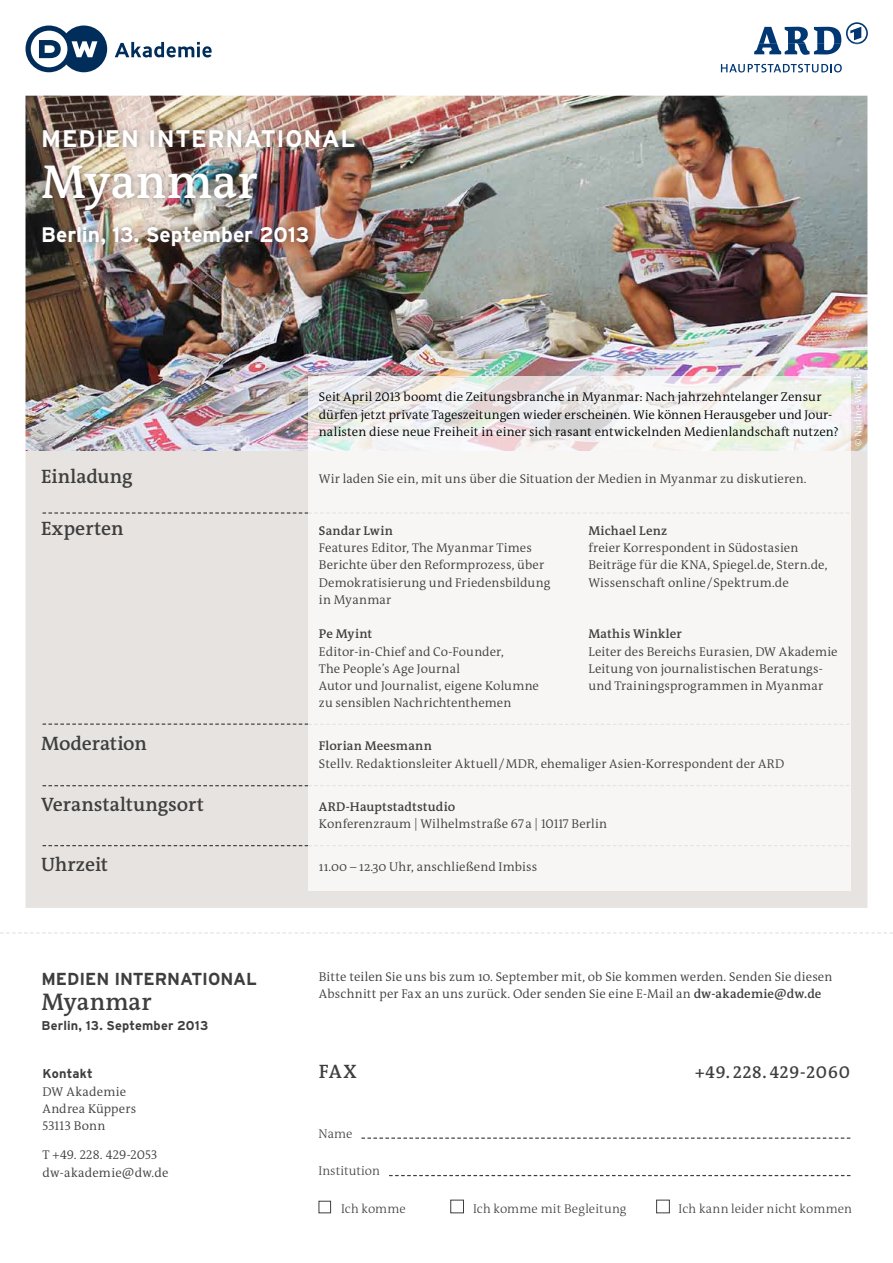
<style>
.page{position:relative;width:893px;height:1263px;background:#fff}
.page>*{position:absolute;margin:0;border:0;box-sizing:border-box;transform-origin:0 0}
.t1{font:600 48px "DW The Antiqua B W6";color:#fff}
.t2{font:600 24.3px "DW The Antiqua B W6";letter-spacing:.005em;color:#3e3e3e}
.t3{font:700 24px "Interstate DW Line";letter-spacing:.03em;color:#fff}
.t4{font:700 21px "Interstate DW";color:#fff}
.t5{font:600 19.5px "DW The Antiqua B W6";color:#3e3e3e}
.t6{font:700 17.4px "Interstate DW";letter-spacing:-.01em;color:#3e3e3e}
.t7{font:600 17.25px "DW The Antiqua B W6";letter-spacing:.05em;color:#3e3e3e}
.t8{font:300 12.75px/17.2px "DW The Antiqua B W4";letter-spacing:.005em;color:#3e3e3e}
.t9{font:300 12.75px/17.2px "DW The Antiqua B W4";letter-spacing:.005em;color:#000}
.t10{font:600 12.75px "DW The Antiqua B W6";letter-spacing:.015em;color:#3e3e3e}
.t11{font:300 12.75px "DW The Antiqua B W3";color:#3e3e3e}
.t12{font:700 12.75px "Interstate DW";letter-spacing:.015em;color:#3e3e3e}
.t13{font:300 9.75px "DW The Antiqua B W4";color:#fff}
.s1{font-family:"DW The Antiqua B W6";font-weight:600}
</style>
<div class="page">
<div style="left:319px;top:1201px;width:12px;height:12px;border:1px solid #3e3e3e"></div>
<div style="left:450px;top:1200px;width:14px;height:13px;border:1px solid #3e3e3e"></div>
<div style="left:656px;top:1200px;width:14px;height:13px;border:1px solid #3e3e3e"></div>
<svg style="left:361px;top:1137px;width:489px;height:2px"></svg>
<svg style="left:389px;top:1175px;width:461px;height:1px"></svg>
<img style="left:25px;top:25px;width:843px;height:883px">
<svg style="left:0;top:932px;width:893px;height:1px"></svg>
<svg style="left:754px;top:22px;width:114px;height:33px"></svg>
<svg style="left:721px;top:64px;width:121px;height:8px"></svg>
<svg style="left:115px;top:42px;width:97px;height:15px"></svg>
<svg style="left:26px;top:26px;width:81px;height:46px"></svg>
<div style="left:36px;top:123px;width:326px;height:129px;background:#3e3e3e;opacity:.5"></div>
<h3 class="t3" style="left:41px;top:125px;width:316px">MEDIEN I NTERNATIONAL</h3>
<h1 class="t1" style="left:41px;top:151px;width:218px">Myanmar</h1>
<h3 class="t4" style="left:41px;top:222px;width:270px">Berlin, 13. September 2013</h3>
<h3 class="t5" style="left:41px;top:464px;width:93px">Einladung</h3>
<h3 class="t5" style="left:41px;top:516px;width:84px">Experten</h3>
<h3 class="t5" style="left:41px;top:731px;width:107px">Moderation</h3>
<h3 class="t5" style="left:41px;top:792px;width:164px">Veranstaltungsort</h3>
<h3 class="t5" style="left:41px;top:852px;width:69px">Uhrzeit</h3>
<h3 class="t6" style="left:41px;top:969px;width:217px">Medien I nternational</h3>
<h2 class="t2" style="left:41px;top:986px;width:111px">Myanmar</h2>
<p class="t12" style="left:41px;top:1018px;width:168px">Berlin, 13. September 2013</p>
<p class="t9" style="left:319px;top:388px;width:521px">Seit April 2013 boomt die Zeitungsbranche in Myanmar: Nach jahrzehntelanger Zensur dürfen jetzt private Tageszeitungen wieder erscheinen. Wie können Herausgeber und Jour&shy;nalisten diese neue Freiheit in einer sich rasant entwickelnden Medienlandschaft nutzen?</p>
<p class="t8" style="left:319px;top:470px;width:489px">Wir laden Sie ein, mit uns über die Situation der Medien in Myanmar zu diskutieren.</p>
<p class="t10" style="left:319px;top:522px;width:75px">Sandar Lwin</p>
<p class="t8" style="left:319px;top:539px;width:233px">Features Editor, The Myanmar Times<br>Berichte über den Reformprozess, über<br>Demokratisierung und Friedensbildung in Myanmar</p>
<p class="t10" style="left:319px;top:626px;width:55px">Pe Myint</p>
<p class="t8" style="left:319px;top:643px;width:222px">Editor-in-Chief and Co-Founder,<br>The People’s Age Journal<br>Autor und Journalist, eigene Kolumne zu sensiblen Nachrichtenthemen</p>
<p class="t10" style="left:588px;top:522px;width:80px">Michael Lenz</p>
<p class="t8" style="left:588px;top:539px;width:241px">freier Korrespondent in Südostasien<br>Beiträge für die KNA, Spiegel.de, Stern.de,<br>Wissenschaft online/Spektrum.de</p>
<p class="t10" style="left:588px;top:626px;width:95px">Mathis Winkler</p>
<p class="t8" style="left:588px;top:643px;width:251px">Leiter des Bereichs Eurasien, DW Akademie<br>Leitung von journalistischen Beratungs&shy;und Trainingsprogrammen in Myanmar</p>
<p class="t10" style="left:319px;top:738px;width:114px">Florian Meesmann</p>
<p class="t8" style="left:319px;top:755px;width:467px">Stellv. Redaktionsleiter Aktuell/MDR, ehemaliger Asien-Korrespondent der ARD</p>
<p class="t10" style="left:319px;top:798px;width:138px">ARD-Hauptstadtstudio</p>
<p class="t8" style="left:319px;top:815px;width:290px">Konferenzraum | Wilhelmstraße 67a | 10117 Berlin</p>
<p class="t8" style="left:319px;top:858px;width:220px">11.00 – 12.30 Uhr, anschließend Imbiss</p>
<p class="t13" style="left:852px;top:446px;width:74px;rotate:-90deg">© Nadine Wojcik</p>
<p class="t8" style="left:319px;top:968px;width:515px">Bitte teilen Sie uns bis zum 10. September mit, ob Sie kommen werden. Senden Sie diesen<br>Abschnitt per Fax an uns zurück. Oder senden Sie eine E-Mail an <span class="s1">dw-akademie@dw.de</span></p>
<p class="t12" style="left:43px;top:1067px;width:52px">Kontakt</p>
<p class="t8" style="left:43px;top:1083px;width:95px">DW Akademie<br>Andrea Küppers<br>53113 Bonn</p>
<p class="t8" style="left:43px;top:1146px;width:128px">T +49. 228. 429-2053 dw-akademie@dw.de</p>
<h3 class="t5" style="left:319px;top:1059px;width:39px">FAX</h3>
<h3 class="t7" style="left:695px;top:1061px;width:156px">+49. 228. 429-2060</h3>
<p class="t11" style="left:319px;top:1125px;width:35px">Name</p>
<p class="t11" style="left:319px;top:1162px;width:63px">Institution</p>
<p class="t11" style="left:341px;top:1200px;width:66px">Ich komme</p>
<p class="t11" style="left:473px;top:1200px;width:155px">Ich komme mit Begleitung</p>
<p class="t11" style="left:679px;top:1200px;width:175px">Ich kann leider nicht kommen</p>
</div>
